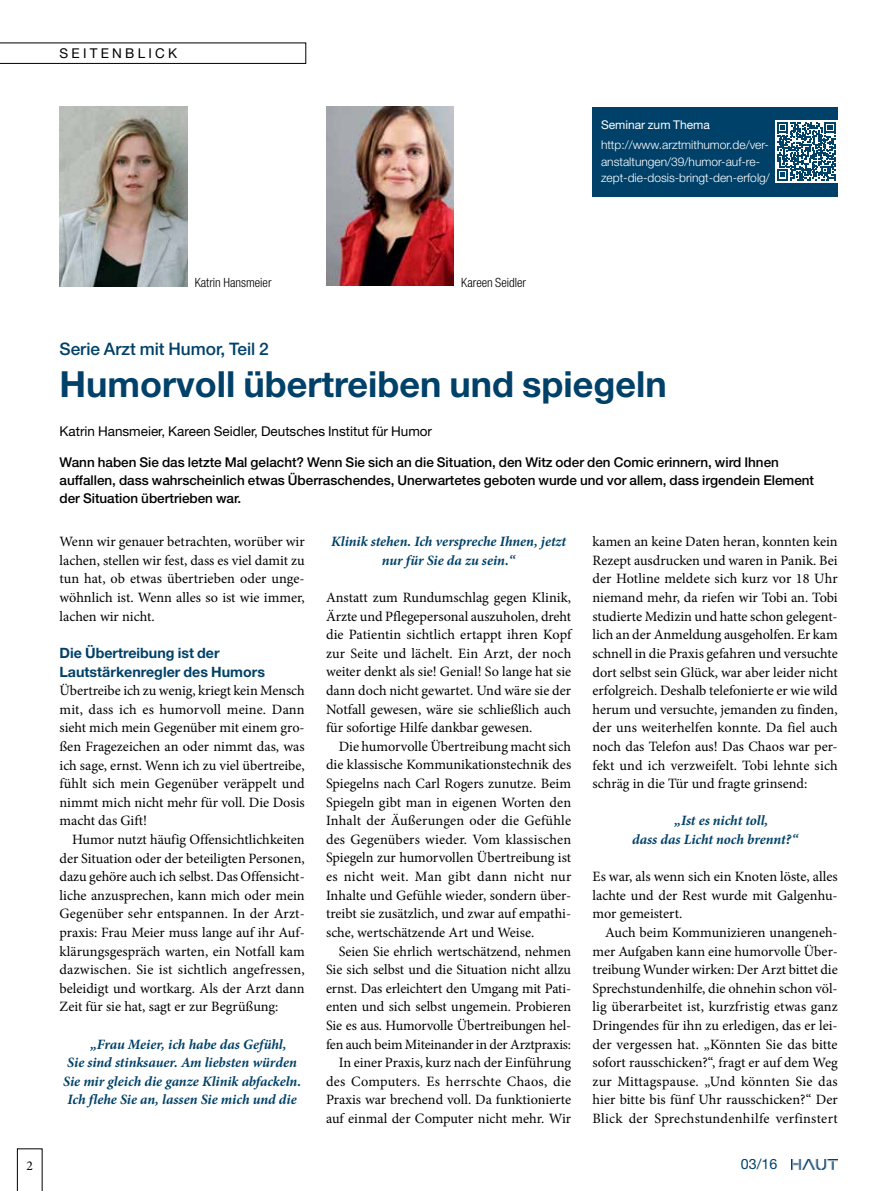
<style>
.page{position:relative;width:893px;height:1191px;background:#fff}
.page>*{position:absolute;margin:0;border:0;box-sizing:border-box;transform-origin:0 0}
.t1{font:700 36px "Helvetica Neue LT Std";color:#004169}
.t2{font:500 17.25px "Helvetica Neue LT Std";color:#004169}
.t3{font:14.25px/18.6px "Minion Pro";color:#000;text-align:justify}
.t4{font:italic 700 14.25px/18.6px "Minion Pro";letter-spacing:-.005em;color:#004169;text-align:center}
.t5{font:700 14.25px/18.6px "Helvetica Neue LT Std";color:#004169}
.t6{font:14.25px "Helvetica Neue LT Std";color:#004169}
.t7{font:500 13.5px/18px "Helvetica Neue LT Std";color:#000}
.t8{font:13.5px "Helvetica Neue LT Std";color:#000}
.t9{font:13.5px "Helvetica Neue LT Std";letter-spacing:.24em;color:#000}
.t10{font:13.5px "Minion Pro";color:#000}
.t11{font:300 condensed 12.75px "Helvetica Neue LT Std";color:#000}
.t12{font:300 12px/16.5px "Helvetica Neue LT Std";color:#fff}
.t13{font:12px "Helvetica Neue LT Std";color:#fff}
</style>
<div class="page">
<svg style="left:17px;top:1148px;width:26px;height:43px"></svg>
<svg style="left:0;top:43px;width:306px;height:21px"></svg>
<img style="left:791px;top:1159px;width:47px;height:10px">
<img style="left:326px;top:107px;width:128px;height:179px">
<div style="left:592px;top:107px;width:246px;height:89px;background:#004169"></div>
<svg style="left:775px;top:120px;width:63px;height:63px"></svg>
<svg style="left:777px;top:122px;width:58px;height:58px"></svg>
<img style="left:60px;top:106px;width:127px;height:181px">
<p class="t9" style="left:60px;top:45px;width:119px">SEITENBLICK</p>
<p class="t11" style="left:195px;top:275px;width:78px">Katrin Hansmeier</p>
<p class="t11" style="left:461px;top:275px;width:66px">Kareen Seidler</p>
<p class="t13" style="left:601px;top:117px;width:110px">Seminar zum Thema</p>
<p class="t12" style="left:601px;top:136px;width:170px">http://www.arztmithumor.de/ver&shy;anstaltungen/39/humor-auf-re&shy;zept-die-dosis-bringt-den-erfolg/</p>
<p class="t2" style="left:60px;top:338px;width:211px">Serie Arzt mit Humor, Teil 2</p>
<h1 class="t1" style="left:60px;top:361px;width:609px">Humorvoll übertreiben und spiegeln</h1>
<p class="t8" style="left:60px;top:423px;width:374px">Katrin Hansmeier, Kareen Seidler, Deutsches Institut für Humor</p>
<p class="t7" style="left:60px;top:453px;width:756px">Wann haben Sie das letzte Mal gelacht? Wenn Sie sich an die Situation, den Witz oder den Comic erinnern, wird Ihnen auffallen, dass wahrscheinlich etwas Überraschendes, Unerwartetes geboten wurde und vor allem, dass irgendein Element der Situation übertrieben war.</p>
<p class="t3" style="left:60px;top:532px;width:247px">Wenn wir genauer betrachten, worüber wir lachen, stellen wir fest, dass es viel damit zu tun hat, ob etwas übertrieben oder unge&shy;wöhnlich ist. Wenn alles so ist wie immer, lachen wir nicht.</p>
<p class="t5" style="left:60px;top:643px;width:207px">Die Übertreibung ist der<br>Lautstärkenregler des Humors</p>
<p class="t3" style="left:60px;top:681px;width:247px">Übertreibe ich zu wenig, kriegt kein Mensch mit, dass ich es humorvoll meine. Dann sieht mich mein Gegenüber mit einem gro&shy;ßen Fragezeichen an oder nimmt das, was ich sage, ernst. Wenn ich zu viel übertreibe, fühlt sich mein Gegenüber veräppelt und nimmt mich nicht mehr für voll. Die Dosis macht das Gift!</p>
<p class="t3" style="left:60px;top:830px;width:247px;text-indent:13px">Humor nutzt häufig Offensichtlichkeiten der Situation oder der beteiligten Personen, dazu gehöre auch ich selbst. Das Offensicht&shy;liche anzusprechen, kann mich oder mein Gegenüber sehr entspannen. In der Arzt&shy;praxis: Frau Meier muss lange auf ihr Auf&shy;klärungsgespräch warten, ein Notfall kam dazwischen. Sie ist sichtlich angefressen, beleidigt und wortkarg. Als der Arzt dann Zeit für sie hat, sagt er zur Begrüßung:</p>
<p class="t4" style="left:90px;top:1034px;width:198px">„Frau Meier, ich habe das Gefühl,</p>
<p class="t4" style="left:67px;top:1053px;width:231px">Sie sind stinksauer. Am liebsten würden</p>
<p class="t4" style="left:63px;top:1071px;width:239px">Sie mir gleich die ganze Klinik abfackeln.</p>
<p class="t4" style="left:68px;top:1090px;width:231px">Ich flehe Sie an, lassen Sie mich und die</p>
<p class="t3" style="left:592px;top:532px;width:247px">kamen an keine Daten heran, konnten kein Rezept ausdrucken und waren in Panik. Bei der Hotline meldete sich kurz vor 18 Uhr niemand mehr, da riefen wir Tobi an. Tobi studierte Medizin und hatte schon gelegent&shy;lich an der Anmeldung ausgeholfen. Er kam schnell in die Praxis gefahren und versuchte dort selbst sein Glück, war aber leider nicht erfolgreich. Deshalb telefonierte er wie wild herum und versuchte, jemanden zu finden, der uns weiterhelfen konnte. Da fiel auch noch das Telefon aus! Das Chaos war per&shy;fekt und ich verzweifelt. Tobi lehnte sich schräg in die Tür und fragte grinsend:</p>
<p class="t4" style="left:632px;top:811px;width:168px;text-align:left;text-indent:43px">„Ist es nicht toll,<br>dass das Licht noch brennt?“</p>
<p class="t3" style="left:592px;top:867px;width:247px">Es war, als wenn sich ein Knoten löste, alles lachte und der Rest wurde mit Galgenhu&shy;mor gemeistert.</p>
<p class="t3" style="left:592px;top:923px;width:247px;text-indent:13px">Auch beim Kommunizieren unangeneh&shy;mer Aufgaben kann eine humorvolle Über&shy;treibung Wunder wirken: Der Arzt bittet die Sprechstundenhilfe, die ohnehin schon völ&shy;lig überarbeitet ist, kurzfristig etwas ganz Dringendes für ihn zu erledigen, das er lei&shy;der vergessen hat. „Könnten Sie das bitte sofort rausschicken?“, fragt er auf dem Weg zur Mittagspause. „Und könnten Sie das hier bitte bis fünf Uhr rausschicken?“ Der Blick der Sprechstundenhilfe verfinstert</p>
<p class="t4" style="left:331px;top:532px;width:236px">Klinik stehen. Ich verspreche Ihnen, jetzt nur für Sie da zu sein.“</p>
<p class="t3" style="left:326px;top:588px;width:247px">Anstatt zum Rundumschlag gegen Klinik, Ärzte und Pflegepersonal auszuholen, dreht die Patientin sichtlich ertappt ihren Kopf zur Seite und lächelt. Ein Arzt, der noch weiter denkt als sie! Genial! So lange hat sie dann doch nicht gewartet. Und wäre sie der Notfall gewesen, wäre sie schließlich auch für sofortige Hilfe dankbar gewesen.</p>
<p class="t3" style="left:326px;top:737px;width:247px;text-indent:13px">Die humorvolle Übertreibung macht sich die klassische Kommunikationstechnik des Spiegelns nach Carl Rogers zunutze. Beim Spiegeln gibt man in eigenen Worten den Inhalt der Äußerungen oder die Gefühle des Gegenübers wieder. Vom klassischen Spiegeln zur humorvollen Übertreibung ist es nicht weit. Man gibt dann nicht nur Inhalte und Gefühle wieder, sondern über&shy;treibt sie zusätzlich, und zwar auf empathi&shy;sche, wertschätzende Art und Weise.</p>
<p class="t3" style="left:326px;top:941px;width:247px;text-align:right">Seien Sie ehrlich wertschätzend, nehmen Sie sich selbst und die Situation nicht allzu ernst. Das erleichtert den Umgang mit Pati&shy;enten und sich selbst ungemein. Probieren Sie es aus. Humorvolle Übertreibungen hel&shy;fen auch beim Miteinander in der Arztpraxis:<br>In einer Praxis, kurz nach der Einführung des Computers. Es herrschte Chaos, die Praxis war brechend voll. Da funktionierte auf einmal der Computer nicht mehr. Wir</p>
<p class="t10" style="left:27px;top:1156px;width:8px">2</p>
<p class="t6" style="left:741px;top:1155px;width:38px">03/16</p>
</div>
